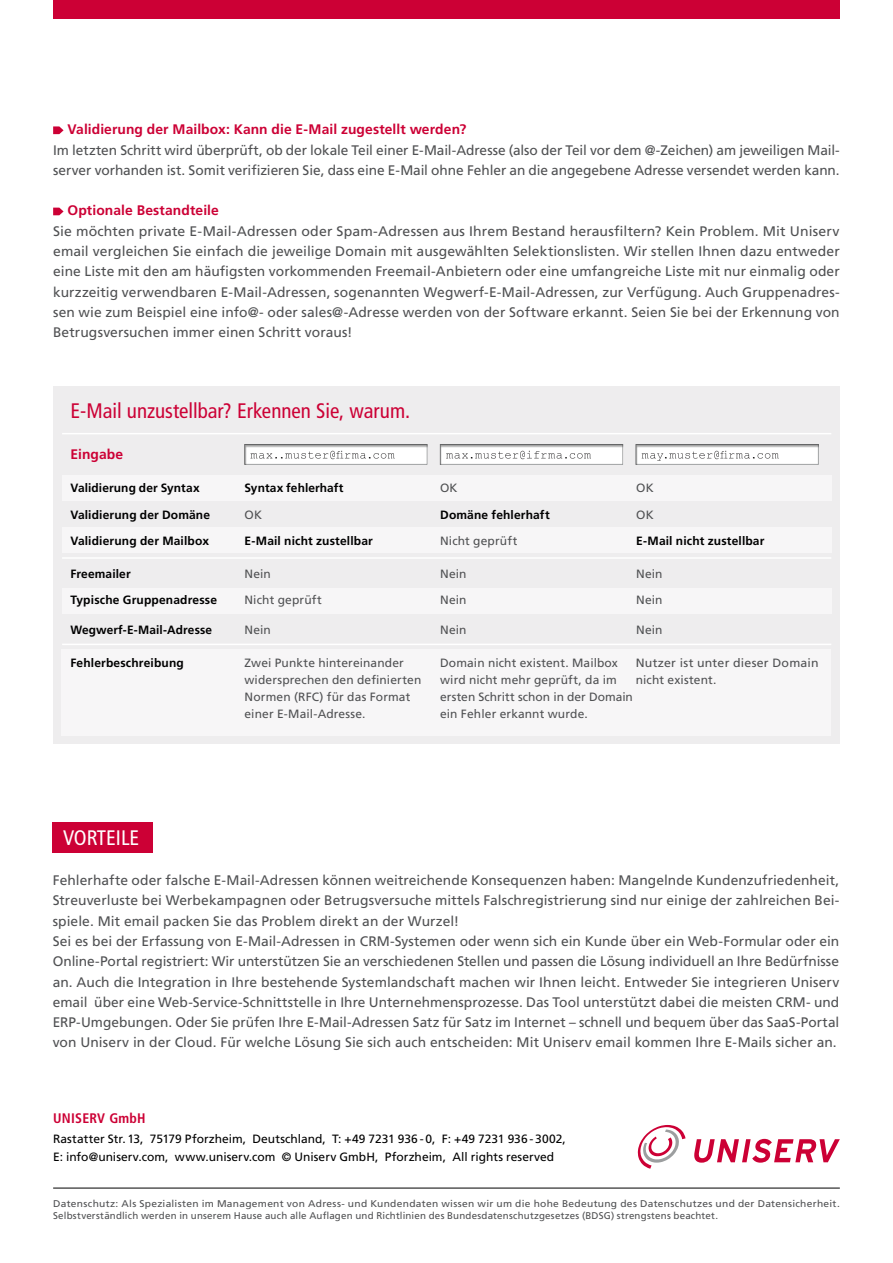
<style>
.page{position:relative;width:893px;height:1263px;background:#fff}
.page>*{position:absolute;margin:0;border:0;box-sizing:border-box;transform-origin:0 0}
.t1{font:condensed 21px "Frutiger LT Com";color:#cc0035}
.t2{font:condensed 21px "Frutiger LT Com";color:#fff}
.t3{font:13.8px/20.2px "Frutiger LT Com";color:#505153}
.t4{font:700 13.8px "Frutiger LT Com";letter-spacing:.005em;color:#cc0035}
.t5{font:700 condensed 13.8px "Frutiger LT Com";color:#cc0035}
.t6{font:12px/17.2px "Frutiger LT Com";letter-spacing:.01em;color:#505153}
.t7{font:700 12px "Frutiger LT Com";letter-spacing:.01em;color:#000}
.t8{font:12px/18.6px "Frutiger LT Com";letter-spacing:.005em;color:#000}
.t9{font:9.75px/12px "Frutiger LT Com";letter-spacing:.025em;color:#505153;scale:1.05 1}
</style>
<div class="page">
<div style="left:53px;top:386px;width:786px;height:358px;background:#eeedee"></div>
<div style="left:53px;top:0;width:787px;height:19px;background:#cc0035"></div>
<svg style="left:694px;top:1139px;width:146px;height:24px"></svg>
<svg style="left:638px;top:1125px;width:47px;height:44px"></svg>
<div style="left:62px;top:649px;width:769px;height:86px;background:#f7f6f7"></div>
<hr style="left:53px;top:1188px;width:787px;height:1px;background:#000">
<div style="left:53px;top:822px;width:100px;height:31px;background:#cc0035"></div>
<svg style="left:53px;top:126px;width:11px;height:8px"></svg>
<svg style="left:53px;top:208px;width:11px;height:7px"></svg>
<div style="left:62px;top:588px;width:769px;height:25px;background:#f7f6f7"></div>
<div style="left:62px;top:475px;width:769px;height:25px;background:#f7f6f7"></div>
<div style="left:244px;top:441px;width:185px;height:26px;background:#000;opacity:.35"></div>
<div style="left:439px;top:441px;width:186px;height:26px;background:#000;opacity:.35"></div>
<div style="left:635px;top:441px;width:186px;height:26px;background:#000;opacity:.35"></div>
<hr style="left:62px;top:433px;width:769px;height:1px;background:#fff">
<hr style="left:62px;top:557px;width:769px;height:2px;background:#fff">
<hr style="left:62px;top:644px;width:769px;height:1px;background:#fff">
<div style="left:62px;top:527px;width:769px;height:26px;background:#f7f6f7"></div>
<p class="t4" style="left:67px;top:121px;width:401px">Validierung der Mailbox: Kann die E-Mail zugestellt werden?</p>
<p class="t3" style="left:53px;top:140px;width:788px">Im letzten Schritt wird überprüft, ob der lokale Teil einer E-Mail-Adresse (also der Teil vor dem @-Zeichen) am jeweiligen Mail&shy;server vorhanden ist. Somit verifizieren Sie, dass eine E-Mail ohne Fehler an die angegebene Adresse versendet werden kann.</p>
<p class="t4" style="left:67px;top:203px;width:153px">Optionale Bestandteile</p>
<p class="t3" style="left:53px;top:221px;width:788px;text-align:justify">Sie möchten private E-Mail-Adressen oder Spam-Adressen aus Ihrem Bestand herausfiltern? Kein Problem. Mit Uniserv email vergleichen Sie einfach die jeweilige Domain mit ausgewählten Selektionslisten. Wir stellen Ihnen dazu entweder eine Liste mit den am häufigsten vorkommenden Freemail-Anbietern oder eine umfangreiche Liste mit nur einmalig oder kurzzeitig verwendbaren E-Mail-Adressen, sogenannten Wegwerf-E-Mail-Adressen, zur Verfügung. Auch Gruppenadres&shy;sen wie zum Beispiel eine info@- oder sales@-Adresse werden von der Software erkannt. Seien Sie bei der Erkennung von Betrugsversuchen immer einen Schritt voraus!</p>
<h1 class="t1" style="left:70px;top:398px;width:341px">E-Mail unzustellbar? Erkennen Sie, warum.</h1>
<p class="t4" style="left:70px;top:446px;width:54px">Eingabe</p>
<p class="t7" style="left:70px;top:481px;width:131px">Validierung der Syntax</p>
<p class="t7" style="left:244px;top:481px;width:101px">Syntax fehlerhaft</p>
<p class="t6" style="left:440px;top:479px;width:19px">OK</p>
<p class="t6" style="left:636px;top:479px;width:19px">OK</p>
<p class="t7" style="left:70px;top:507px;width:141px">Validierung der Domäne</p>
<p class="t6" style="left:244px;top:506px;width:19px">OK</p>
<p class="t7" style="left:440px;top:507px;width:111px">Domäne fehlerhaft</p>
<p class="t6" style="left:636px;top:506px;width:19px">OK</p>
<p class="t7" style="left:70px;top:534px;width:140px">Validierung der Mailbox</p>
<p class="t7" style="left:244px;top:534px;width:130px">E-Mail nicht zustellbar</p>
<p class="t6" style="left:440px;top:532px;width:79px">Nicht geprüft</p>
<p class="t7" style="left:636px;top:534px;width:130px">E-Mail nicht zustellbar</p>
<p class="t7" style="left:70px;top:567px;width:62px">Freemailer</p>
<p class="t6" style="left:244px;top:565px;width:28px">Nein</p>
<p class="t6" style="left:440px;top:565px;width:28px">Nein</p>
<p class="t6" style="left:636px;top:565px;width:28px">Nein</p>
<p class="t7" style="left:70px;top:593px;width:148px">Typische Gruppenadresse</p>
<p class="t6" style="left:244px;top:591px;width:79px">Nicht geprüft</p>
<p class="t6" style="left:440px;top:591px;width:28px">Nein</p>
<p class="t6" style="left:636px;top:591px;width:28px">Nein</p>
<p class="t7" style="left:70px;top:623px;width:143px">Wegwerf-E-Mail-Adresse</p>
<p class="t6" style="left:244px;top:621px;width:28px">Nein</p>
<p class="t6" style="left:440px;top:621px;width:28px">Nein</p>
<p class="t6" style="left:636px;top:621px;width:28px">Nein</p>
<p class="t7" style="left:70px;top:655px;width:115px">Fehlerbeschreibung</p>
<p class="t6" style="left:244px;top:654px;width:178px">Zwei Punkte hintereinander widersprechen den definierten<br>Normen (RFC) für das Format einer E-Mail-Adresse.</p>
<p class="t6" style="left:440px;top:654px;width:194px">Domain nicht existent. Mailbox wird nicht mehr geprüft, da im ersten Schritt schon in der Domain ein Fehler erkannt wurde.</p>
<p class="t6" style="left:636px;top:654px;width:184px">Nutzer ist unter dieser Domain nicht existent.</p>
<h1 class="t2" style="left:63px;top:825px;width:75px">VORTEILE</h1>
<p class="t3" style="left:53px;top:870px;width:788px">Fehlerhafte oder falsche E-Mail-Adressen können weitreichende Konsequenzen haben: Mangelnde Kundenzufriedenheit, Streuverluste bei Werbekampagnen oder Betrugsversuche mittels Falschregistrierung sind nur einige der zahlreichen Bei&shy;spiele. Mit email packen Sie das Problem direkt an der Wurzel!<br>Sei es bei der Erfassung von E-Mail-Adressen in CRM-Systemen oder wenn sich ein Kunde über ein Web-Formular oder ein Online-Portal registriert: Wir unterstützen Sie an verschiedenen Stellen und passen die Lösung individuell an Ihre Bedürfnisse an. Auch die Integration in Ihre bestehende Systemlandschaft machen wir Ihnen leicht. Entweder Sie integrieren Uniserv email über eine Web-Service-Schnittstelle in Ihre Unternehmensprozesse. Das Tool unterstützt dabei die meisten CRM- und ERP-Umgebungen. Oder Sie prüfen Ihre E-Mail-Adressen Satz für Satz im Internet – schnell und bequem über das SaaS-Portal von Uniserv in der Cloud. Für welche Lösung Sie sich auch entscheiden: Mit Uniserv email kommen Ihre E-Mails sicher an.</p>
<p class="t5" style="left:53px;top:1110px;width:17px">UNISERV</p>
<p class="t5" style="left:109px;top:1110px;width:36px">GmbH</p>
<p class="t8" style="left:53px;top:1129px;width:514px">Rastatter Str. 13, 75179 Pforzheim, Deutschland, T: +49 7231 936 - 0, F: +49 7231 936 - 3002,<br>E: info@uniserv.com, www.uniserv.com © Uniserv GmbH, Pforzheim, All rights reserved</p>
<p class="t9" style="left:53px;top:1198px;width:751px">Datenschutz: Als Spezialisten im Management von Adress- und Kundendaten wissen wir um die hohe Bedeutung des Datenschutzes und der Datensicherheit.<br>Selbstverständlich werden in unserem Hause auch alle Auflagen und Richtlinien des Bundesdatenschutzgesetzes (BDSG) strengstens beachtet.</p>
</div>
